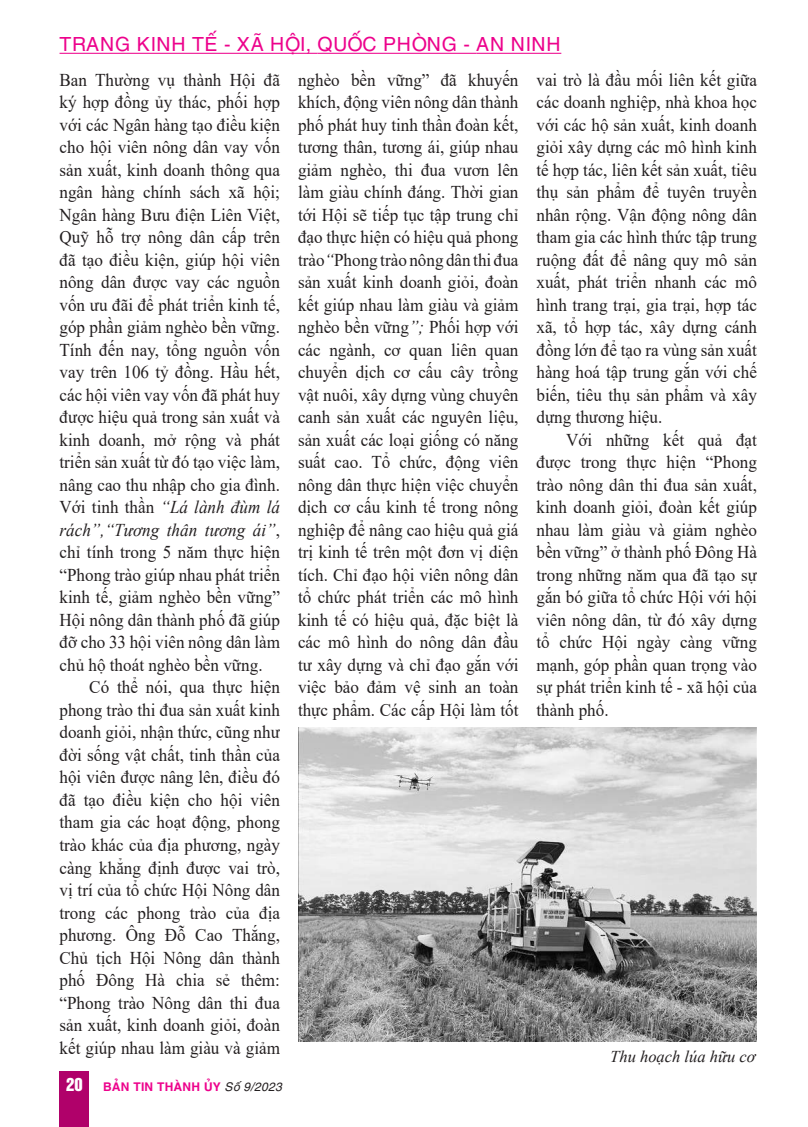
<style>
.page{position:relative;width:808px;height:1127px;background:#fff}
.page>*{position:absolute;margin:0;border:0;box-sizing:border-box;transform-origin:0 0}
.t1{font:19.5px "UTM Helve";color:#ed028c}
.t2{font:18px/22.5px "Times New Roman";color:#231f20;text-align:justify;scale:.95 1}
.t3{font:italic 18px "Times New Roman";color:#231f20;scale:.95 1}
.t4{font:italic 16.5px "Times New Roman";color:#231f20}
.t5{font:700 12px "UTM Helve";color:#ed028c}
.s1{font-style:normal}
.s2{font-family:"UTM Helvet Ins";font-weight:400;font-size:16.5px;color:#fff}
.s3{font-weight:400;font-style:italic;color:#231f20}
.s4{font-style:italic}
</style>
<div class="page">
<img style="left:298px;top:727px;width:459px;height:314px">
<div style="left:60px;top:1071px;width:29px;height:56px;background:#b0016a"></div>
<hr style="left:60px;top:53px;width:257px;height:1px;background:#ed028c">
<hr style="left:317px;top:53px;width:159px;height:1px;background:#ed028c">
<hr style="left:476px;top:53px;width:85px;height:1px;background:#ed028c">
<p class="t1" style="left:60px;top:29px;width:503px">TRANG KINH TẾ - XÃ HỘI, QUỐC PHÒNG - AN NINH</p>
<p class="t2" style="left:60px;top:68px;width:234px">Ban Thường vụ thành Hội đã</p>
<p class="t2" style="left:60px;top:90px;width:234px">ký hợp đồng ủy thác, phối hợp</p>
<p class="t2" style="left:60px;top:113px;width:234px">với các Ngân hàng tạo điều kiện</p>
<p class="t2" style="left:60px;top:135px;width:234px">cho hội viên nông dân vay vốn</p>
<p class="t2" style="left:60px;top:158px;width:234px">sản xuất, kinh doanh thông qua</p>
<p class="t2" style="left:60px;top:180px;width:234px">ngân hàng chính sách xã hội;</p>
<p class="t2" style="left:60px;top:203px;width:234px">Ngân hàng Bưu điện Liên Việt,</p>
<p class="t2" style="left:60px;top:225px;width:234px">Quỹ hỗ trợ nông dân cấp trên</p>
<p class="t2" style="left:60px;top:248px;width:234px">đã tạo điều kiện, giúp hội viên</p>
<p class="t2" style="left:60px;top:270px;width:234px">nông dân được vay các nguồn</p>
<p class="t2" style="left:60px;top:293px;width:234px">vốn ưu đãi để phát triển kinh tế,</p>
<p class="t2" style="left:60px;top:315px;width:234px">góp phần giảm nghèo bền vững.</p>
<p class="t2" style="left:60px;top:338px;width:234px">Tính đến nay, tổng nguồn vốn</p>
<p class="t2" style="left:60px;top:360px;width:234px">vay trên 106 tỷ đồng. Hầu hết,</p>
<p class="t2" style="left:60px;top:383px;width:234px">các hội viên vay vốn đã phát huy</p>
<p class="t2" style="left:60px;top:405px;width:234px">được hiệu quả trong sản xuất và</p>
<p class="t2" style="left:60px;top:428px;width:234px">kinh doanh, mở rộng và phát</p>
<p class="t2" style="left:60px;top:450px;width:234px">triển sản xuất từ đó tạo việc làm,</p>
<p class="t2" style="left:60px;top:473px;width:234px">nâng cao thu nhập cho gia đình.</p>
<p class="t3" style="left:60px;top:495px;width:234px"><span class="s1">Với tinh thần</span> “Lá lành đùm lá</p>
<p class="t3" style="left:60px;top:517px;width:234px">rách”,“Tương thân tương ái”<span class="s1">,</span></p>
<p class="t2" style="left:60px;top:540px;width:234px">chỉ tính trong 5 năm thực hiện</p>
<p class="t2" style="left:60px;top:563px;width:234px">“Phong trào giúp nhau phát triển</p>
<p class="t2" style="left:60px;top:585px;width:234px">kinh tế, giảm nghèo bền vững”</p>
<p class="t2" style="left:60px;top:608px;width:234px">Hội nông dân thành phố đã giúp</p>
<p class="t2" style="left:60px;top:630px;width:234px">đỡ cho 33 hội viên nông dân làm</p>
<p class="t2" style="left:60px;top:653px;width:215px">chủ hộ thoát nghèo bền vững.</p>
<p class="t2" style="left:89px;top:675px;width:202px">Có thể nói, qua thực hiện</p>
<p class="t2" style="left:60px;top:698px;width:234px">phong trào thi đua sản xuất kinh</p>
<p class="t2" style="left:60px;top:720px;width:234px">doanh giỏi, nhận thức, cũng như</p>
<p class="t2" style="left:60px;top:743px;width:234px">đời sống vật chất, tinh thần của</p>
<p class="t2" style="left:60px;top:765px;width:234px">hội viên được nâng lên, điều đó</p>
<p class="t2" style="left:60px;top:788px;width:234px">đã tạo điều kiện cho hội viên</p>
<p class="t2" style="left:60px;top:810px;width:234px">tham gia các hoạt động, phong</p>
<p class="t2" style="left:60px;top:833px;width:234px">trào khác của địa phương, ngày</p>
<p class="t2" style="left:60px;top:855px;width:234px">càng khẳng định được vai trò,</p>
<p class="t2" style="left:60px;top:878px;width:234px">vị trí của tổ chức Hội Nông dân</p>
<p class="t2" style="left:60px;top:900px;width:234px">trong các phong trào của địa</p>
<p class="t2" style="left:60px;top:923px;width:234px">phương. Ông Đỗ Cao Thắng,</p>
<p class="t2" style="left:60px;top:945px;width:234px">Chủ tịch Hội Nông dân thành</p>
<p class="t2" style="left:60px;top:968px;width:234px">phố Đông Hà chia sẻ thêm:</p>
<p class="t2" style="left:60px;top:990px;width:234px">“Phong trào Nông dân thi đua</p>
<p class="t2" style="left:60px;top:1013px;width:234px">sản xuất, kinh doanh giỏi, đoàn</p>
<p class="t2" style="left:60px;top:1035px;width:234px">kết giúp nhau làm giàu và giảm</p>
<p class="t5" style="left:66px;top:1077px;width:218px"><span class="s2">20</span> BẢN TIN THÀNH ỦY <span class="s3">Số 9/2023</span></p>
<p class="t2" style="left:298px;top:68px;width:234px">nghèo bền vững” đã khuyến khích, động viên nông dân thành phố phát huy tinh thần đoàn kết, tương thân, tương ái, giúp nhau giảm nghèo, thi đua vươn lên làm giàu chính đáng. Thời gian tới Hội sẽ tiếp tục tập trung chỉ đạo thực hiện có hiệu quả phong trào<span class="s4">“</span>Phong trào nông dân thi đua sản xuất kinh doanh giỏi, đoàn kết giúp nhau làm giàu và giảm nghèo bền vững<span class="s4">”;</span> Phối hợp với các ngành, cơ quan liên quan chuyển dịch cơ cấu cây trồng vật nuôi, xây dựng vùng chuyên canh sản xuất các nguyên liệu, sản xuất các loại giống có năng suất cao. Tổ chức, động viên nông dân thực hiện việc chuyển dịch cơ cấu kinh tế trong nông nghiệp để nâng cao hiệu quả giá trị kinh tế trên một đơn vị diện tích. Chỉ đạo hội viên nông dân tổ chức phát triển các mô hình kinh tế có hiệu quả, đặc biệt là các mô hình do nông dân đầu tư xây dựng và chỉ đạo gắn với việc bảo đảm vệ sinh an toàn thực phẩm. Các cấp Hội làm tốt</p>
<p class="t2" style="left:536px;top:68px;width:234px">vai trò là đầu mối liên kết giữa các doanh nghiệp, nhà khoa học với các hộ sản xuất, kinh doanh giỏi xây dựng các mô hình kinh tế hợp tác, liên kết sản xuất, tiêu thụ sản phẩm để tuyên truyền nhân rộng. Vận động nông dân tham gia các hình thức tập trung ruộng đất để nâng quy mô sản xuất, phát triển nhanh các mô hình trang trại, gia trại, hợp tác xã, tổ hợp tác, xây dựng cánh đồng lớn để tạo ra vùng sản xuất hàng hoá tập trung gắn với chế biến, tiêu thụ sản phẩm và xây dựng thương hiệu.</p>
<p class="t2" style="left:536px;top:428px;width:234px;text-indent:30px">Với những kết quả đạt được trong thực hiện “Phong trào nông dân thi đua sản xuất, kinh doanh giỏi, đoàn kết giúp nhau làm giàu và giảm nghèo bền vững” ở thành phố Đông Hà trong những năm qua đã tạo sự gắn bó giữa tổ chức Hội với hội viên nông dân, từ đó xây dựng tổ chức Hội ngày càng vững mạnh, góp phần quan trọng vào sự phát triển kinh tế - xã hội của thành phố.</p>
<p class="t4" style="left:610px;top:1045px;width:147px">Thu hoạch lúa hữu cơ</p>
</div>
